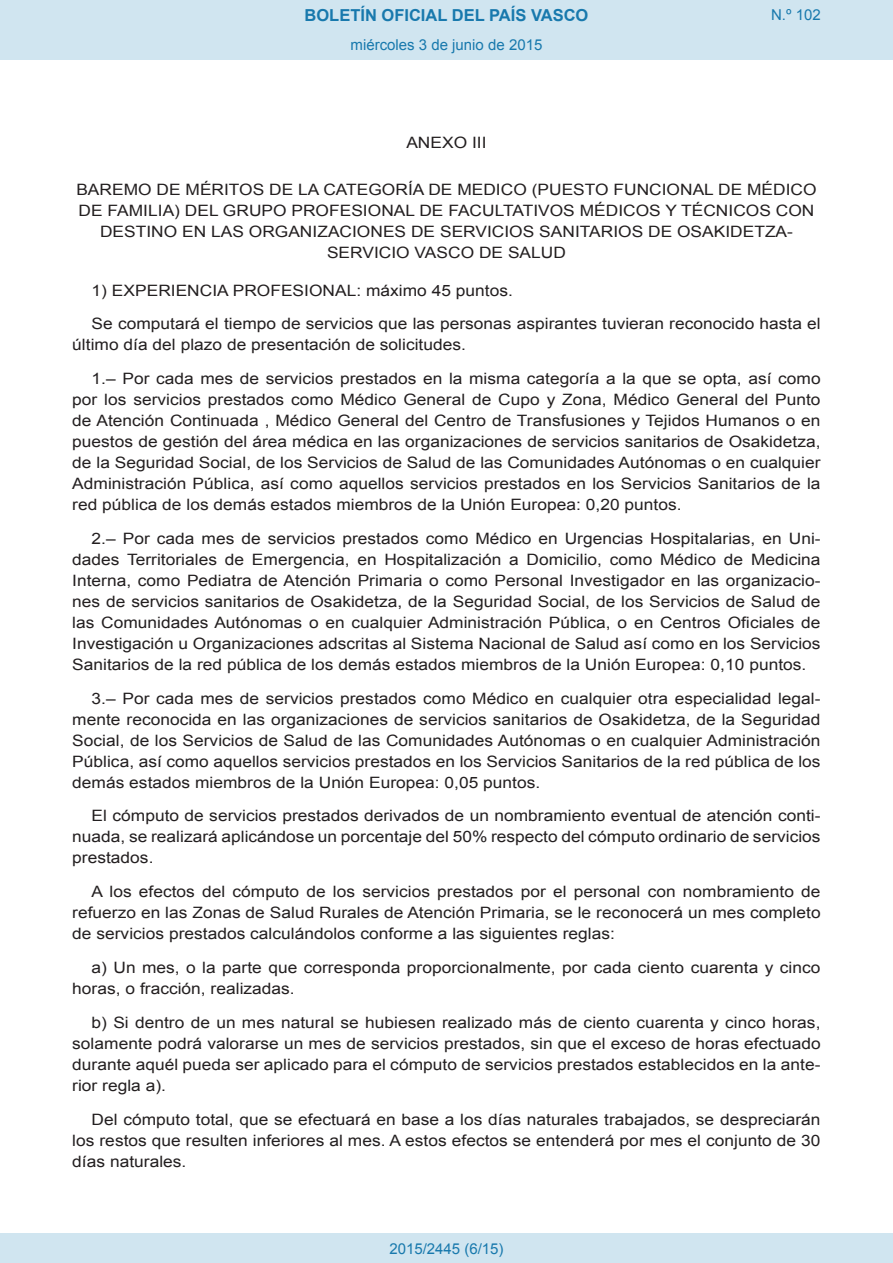
<style>
.page{position:relative;width:893px;height:1263px;background:#fff}
.page>*{position:absolute;margin:0;border:0;box-sizing:border-box;transform-origin:0 0}
.t1{font:700 16.5px "Arial";color:#1879ad}
.BOPVDetalle{font:15.6px/21px "Arial";color:#231f20;text-align:justify;scale:1.11 1}
.BOPVClave{font:15.6px/21px "Arial";color:#231f20;text-align:center;scale:1.11 1}
.Paginacion_Centro{font:15px "Arial";color:#1879ad}
</style>
<div class="page">
<div style="left:0;top:0;width:893px;height:60px;background:#d0e5f0"></div>
<div style="left:0;top:1233px;width:893px;height:30px;background:#d0e5f0"></div>
<p class="t1" style="left:305px;top:4px;width:285px">BOLETÍN OFICIAL DEL PAÍS VASCO</p>
<p class="Paginacion_Centro" style="left:351px;top:35px;width:193px">miércoles 3 de junio de 2015</p>
<p class="Paginacion_Centro" style="left:771px;top:5px;width:51px">N.º 102</p>
<p class="BOPVClave" style="left:406px;top:132px;width:74px">ANEXO III</p>
<p class="BOPVClave" style="left:76px;top:179px;width:668px">BAREMO DE MÉRITOS DE LA CATEGORÍA DE MEDICO (PUESTO FUNCIONAL DE MÉDICO DE FAMILIA) DEL GRUPO PROFESIONAL DE FACULTATIVOS MÉDICOS Y TÉCNICOS CON DESTINO EN LAS ORGANIZACIONES DE SERVICIOS SANITARIOS DE OSAKIDETZA-SERVICIO VASCO DE SALUD</p>
<p class="BOPVDetalle" style="left:92px;top:280px;width:381px">1) EXPERIENCIA PROFESIONAL: máximo 45 puntos.</p>
<p class="BOPVDetalle" style="left:72px;top:314px;width:676px;text-indent:19px">Se computará el tiempo de servicios que las personas aspirantes tuvieran reconocido hasta el último día del plazo de presentación de solicitudes.</p>
<p class="BOPVDetalle" style="left:72px;top:368px;width:676px;text-indent:19px">1.– Por cada mes de servicios prestados en la misma categoría a la que se opta, así como por los servicios prestados como Médico General de Cupo y Zona, Médico General del Punto de Atención Continuada , Médico General del Centro de Transfusiones y Tejidos Humanos o en puestos de gestión del área médica en las organizaciones de servicios sanitarios de Osakidetza, de la Seguridad Social, de los Servicios de Salud de las Comunidades Autónomas o en cualquier Administración Pública, así como aquellos servicios prestados en los Servicios Sanitarios de la red pública de los demás estados miembros de la Unión Europea: 0,20 puntos.</p>
<p class="BOPVDetalle" style="left:72px;top:528px;width:676px;text-indent:19px">2.– Por cada mes de servicios prestados como Médico en Urgencias Hospitalarias, en Uni&shy;dades Territoriales de Emergencia, en Hospitalización a Domicilio, como Médico de Medicina Interna, como Pediatra de Atención Primaria o como Personal Investigador en las organizacio&shy;nes de servicios sanitarios de Osakidetza, de la Seguridad Social, de los Servicios de Salud de las Comunidades Autónomas o en cualquier Administración Pública, o en Centros Oficiales de Investigación u Organizaciones adscritas al Sistema Nacional de Salud así como en los Servicios Sanitarios de la red pública de los demás estados miembros de la Unión Europea: 0,10 puntos.</p>
<p class="BOPVDetalle" style="left:72px;top:688px;width:676px;text-indent:19px">3.– Por cada mes de servicios prestados como Médico en cualquier otra especialidad legal&shy;mente reconocida en las organizaciones de servicios sanitarios de Osakidetza, de la Seguridad Social, de los Servicios de Salud de las Comunidades Autónomas o en cualquier Administración Pública, así como aquellos servicios prestados en los Servicios Sanitarios de la red pública de los demás estados miembros de la Unión Europea: 0,05 puntos.</p>
<p class="BOPVDetalle" style="left:72px;top:806px;width:676px;text-indent:19px">El cómputo de servicios prestados derivados de un nombramiento eventual de atención conti&shy;nuada, se realizará aplicándose un porcentaje del 50% respecto del cómputo ordinario de servicios prestados.</p>
<p class="BOPVDetalle" style="left:72px;top:881px;width:676px;text-indent:19px">A los efectos del cómputo de los servicios prestados por el personal con nombramiento de refuerzo en las Zonas de Salud Rurales de Atención Primaria, se le reconocerá un mes completo de servicios prestados calculándolos conforme a las siguientes reglas:</p>
<p class="BOPVDetalle" style="left:72px;top:957px;width:676px;text-indent:19px">a) Un mes, o la parte que corresponda proporcionalmente, por cada ciento cuarenta y cinco horas, o fracción, realizadas.</p>
<p class="BOPVDetalle" style="left:72px;top:1012px;width:676px;text-indent:19px">b) Si dentro de un mes natural se hubiesen realizado más de ciento cuarenta y cinco horas, solamente podrá valorarse un mes de servicios prestados, sin que el exceso de horas efectuado durante aquél pueda ser aplicado para el cómputo de servicios prestados establecidos en la ante&shy;rior regla a).</p>
<p class="BOPVDetalle" style="left:72px;top:1109px;width:676px;text-indent:19px">Del cómputo total, que se efectuará en base a los días naturales trabajados, se despreciarán los restos que resulten inferiores al mes. A estos efectos se entenderá por mes el conjunto de 30 días naturales.</p>
<p class="Paginacion_Centro" style="left:389px;top:1238px;width:116px">2015/2445 (6/15)</p>
</div>
